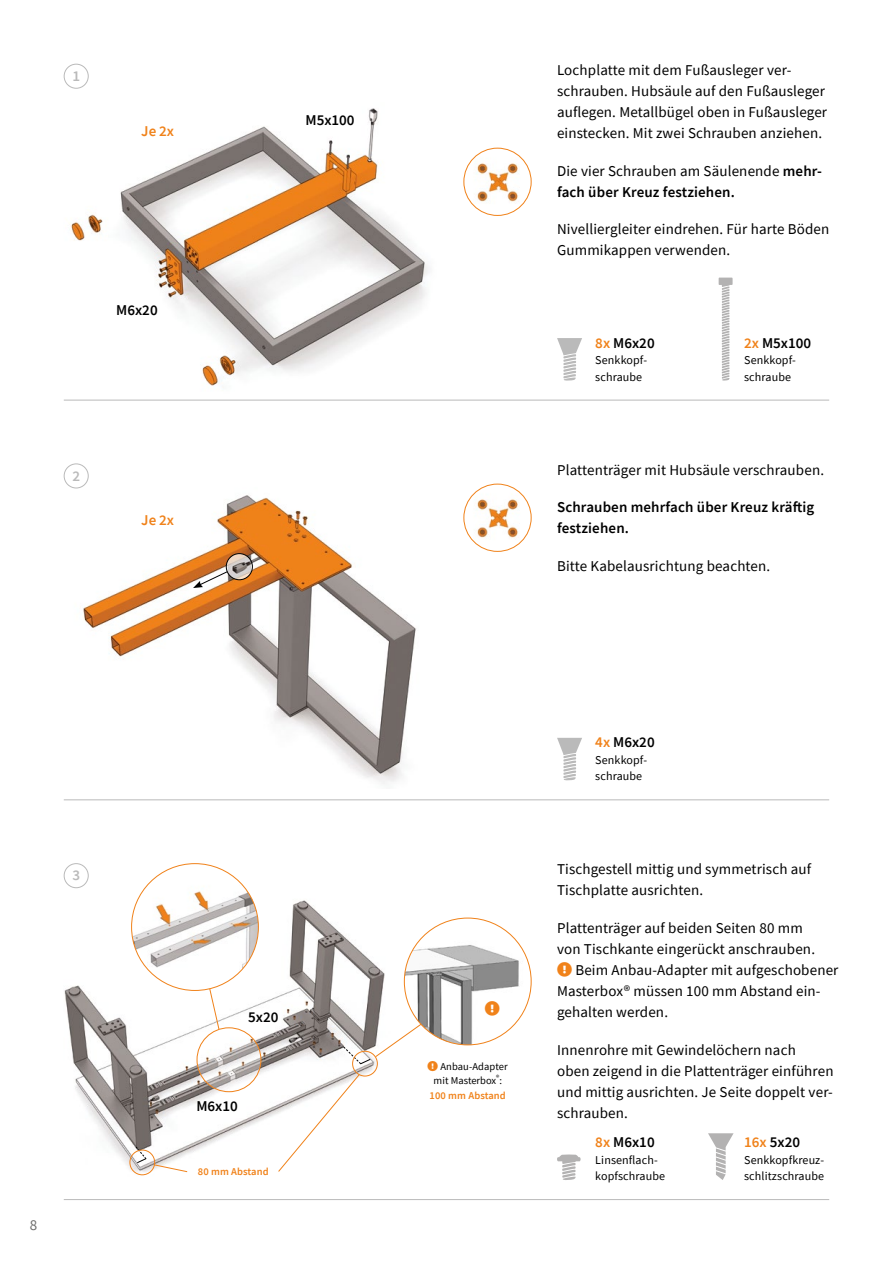
<style>
.page{position:relative;width:893px;height:1263px;background:#fff}
.page>*{position:absolute;margin:0;border:0;box-sizing:border-box;transform-origin:0 0}
.t1{font:15px/21px "Source Sans Pro";letter-spacing:.01em;color:#000}
.t2{font:600 15px/21px "Source Sans Pro";color:#000}
.t3{font:600 15px "Source Sans Pro";color:#f0821a}
.t4{font:600 15px "Source Sans Pro";color:#bababa}
.t5{font:15px "Source Sans Pro";color:#6d6d6c}
.t6{font:12px/16.5px "Source Sans Pro";letter-spacing:.01em;color:#000}
.t7{font:10.5px "Source Sans Pro";color:#000}
.t8{font:600 10.5px "Source Sans Pro";letter-spacing:.01em;color:#f0821a}
.s1{font-weight:400}
.s2{color:#f0821a}
</style>
<div class="page">
<img style="left:64px;top:887px;width:340px;height:289px">
<img style="left:64px;top:465px;width:402px;height:319px">
<img style="left:64px;top:80px;width:412px;height:320px">
<div style="left:64px;top:64px;width:24px;height:24px;background:#fff;border-radius:50%"></div>
<div style="left:64px;top:64px;width:25px;height:25px;border:1px solid #bababa;border-radius:50%"></div>
<div style="left:64px;top:463px;width:25px;height:25px;border:1px solid #bababa;border-radius:50%"></div>
<div style="left:64px;top:863px;width:25px;height:25px;border:1px solid #bababa;border-radius:50%"></div>
<hr style="left:64px;top:400px;width:765px;height:1px;background:#bababa">
<hr style="left:64px;top:799px;width:765px;height:1px;background:#bababa">
<hr style="left:64px;top:1199px;width:765px;height:1px;background:#bababa">
<svg style="left:207px;top:985px;width:13px;height:47px"></svg>
<img style="left:197px;top:1028px;width:64px;height:64px;border-radius:32px">
<div style="left:197px;top:1027px;width:64px;height:65px;border:1px solid #f0821a;border-radius:50%"></div>
<svg style="left:557px;top:338px;width:25px;height:43px"></svg>
<img style="left:464px;top:148px;width:67px;height:67px;border-radius:34px">
<div style="left:463px;top:148px;width:68px;height:68px;border:1px solid #f0821a;border-radius:50%"></div>
<svg style="left:719px;top:278px;width:14px;height:103px"></svg>
<img style="left:464px;top:484px;width:67px;height:67px;border-radius:34px">
<div style="left:463px;top:484px;width:68px;height:68px;border:1px solid #f0821a;border-radius:50%"></div>
<svg style="left:193px;top:570px;width:36px;height:18px"></svg>
<img style="left:226px;top:554px;width:26px;height:26px;border-radius:13px">
<div style="left:226px;top:553px;width:27px;height:27px;border:1px solid #000;border-radius:50%"></div>
<svg style="left:557px;top:738px;width:25px;height:43px"></svg>
<svg style="left:557px;top:1154px;width:24px;height:26px"></svg>
<svg style="left:708px;top:1133px;width:26px;height:47px"></svg>
<div style="left:132px;top:864px;width:126px;height:126px;background:#fff;border-radius:50%"></div>
<img style="left:132px;top:875px;width:126px;height:103px">
<svg style="left:135px;top:1146px;width:12px;height:18px"></svg>
<div style="left:130px;top:1150px;width:25px;height:25px;border:1px solid #f0821a;border-radius:50%"></div>
<svg style="left:153px;top:1164px;width:35px;height:8px"></svg>
<img style="left:404px;top:929px;width:127px;height:116px">
<svg style="left:278px;top:1020px;width:160px;height:152px"></svg>
<svg style="left:485px;top:1001px;width:14px;height:14px"></svg>
<p class="t4" style="left:72px;top:66px;width:9px">1</p>
<p class="t3" style="left:141px;top:121px;width:34px">Je 2x</p>
<p class="t2" style="left:116px;top:299px;width:43px">M6x20</p>
<p class="t4" style="left:72px;top:466px;width:9px">2</p>
<p class="t3" style="left:141px;top:510px;width:34px">Je 2x</p>
<p class="t2" style="left:305px;top:109px;width:51px">M5x100</p>
<p class="t4" style="left:72px;top:865px;width:9px">3</p>
<p class="t5" style="left:30px;top:1215px;width:9px">8</p>
<p class="t2" style="left:248px;top:1007px;width:32px">5x20</p>
<p class="t2" style="left:196px;top:1095px;width:43px">M6x10</p>
<p class="t8" style="left:198px;top:1165px;width:72px">80 mm Abstand</p>
<p class="t1" style="left:557px;top:59px;width:272px">Lochplatte mit dem Fußausleger ver&shy;schrauben. Hubsäule auf den Fußausleger auflegen. Metallbügel oben in Fußausleger einstecken. Mit zwei Schrauben anziehen.</p>
<p class="t2" style="left:557px;top:160px;width:267px"><span class="s1">Die vier Schrauben am Säulenende</span> mehr&shy;fach über Kreuz festziehen.</p>
<p class="t1" style="left:557px;top:218px;width:274px">Nivelliergleiter eindrehen. Für harte Böden<br>Gummikappen verwenden.</p>
<p class="t2" style="left:595px;top:332px;width:61px"><span class="s2">8x</span> M6x20</p>
<p class="t6" style="left:595px;top:352px;width:53px">Senkkopf&shy;schraube</p>
<p class="t2" style="left:744px;top:332px;width:69px"><span class="s2">2x</span> M5x100</p>
<p class="t6" style="left:744px;top:352px;width:53px">Senkkopf&shy;schraube</p>
<p class="t1" style="left:557px;top:459px;width:269px">Plattenträger mit Hubsäule verschrauben.</p>
<p class="t2" style="left:557px;top:497px;width:259px">Schrauben mehrfach über Kreuz kräftig festziehen.</p>
<p class="t1" style="left:557px;top:555px;width:215px">Bitte Kabelausrichtung beachten.</p>
<p class="t7" style="left:440px;top:1059px;width:69px">Anbau-Adapter</p>
<p class="t7" style="left:433px;top:1074px;width:70px">mit Masterbox<sup>®</sup>:</p>
<p class="t8" style="left:430px;top:1089px;width:78px">100 mm Abstand</p>
<p class="t2" style="left:595px;top:732px;width:61px"><span class="s2">4x</span> M6x20</p>
<p class="t6" style="left:595px;top:751px;width:53px">Senkkopf&shy;schraube</p>
<p class="t1" style="left:557px;top:859px;width:256px">Tischgestell mittig und symmetrisch auf<br>Tischplatte ausrichten.</p>
<p class="t1" style="left:557px;top:917px;width:247px">Plattenträger auf beiden Seiten 80 mm</p>
<p class="t1" style="left:557px;top:938px;width:259px">von Tischkante eingerückt anschrauben.</p>
<p class="t1" style="left:575px;top:959px;width:265px">Beim Anbau-Adapter mit aufgeschobener</p>
<p class="t1" style="left:557px;top:980px;width:265px">Masterbox® müssen 100 mm Abstand ein-</p>
<p class="t1" style="left:557px;top:1001px;width:112px">gehalten werden.</p>
<p class="t1" style="left:557px;top:1039px;width:278px">Innenrohre mit Gewindelöchern nach<br>oben zeigend in die Plattenträger einführen und mittig ausrichten. Je Seite doppelt ver&shy;schrauben.</p>
<p class="t2" style="left:595px;top:1131px;width:61px"><span class="s2">8x</span> M6x10</p>
<p class="t6" style="left:595px;top:1151px;width:71px">Linsenflach&shy;kopfschraube</p>
<p class="t2" style="left:744px;top:1131px;width:57px"><span class="s2">16x</span> 5x20</p>
<p class="t6" style="left:744px;top:1151px;width:81px">Senkkopfkreuz&shy;schlitzschraube</p>
</div>
